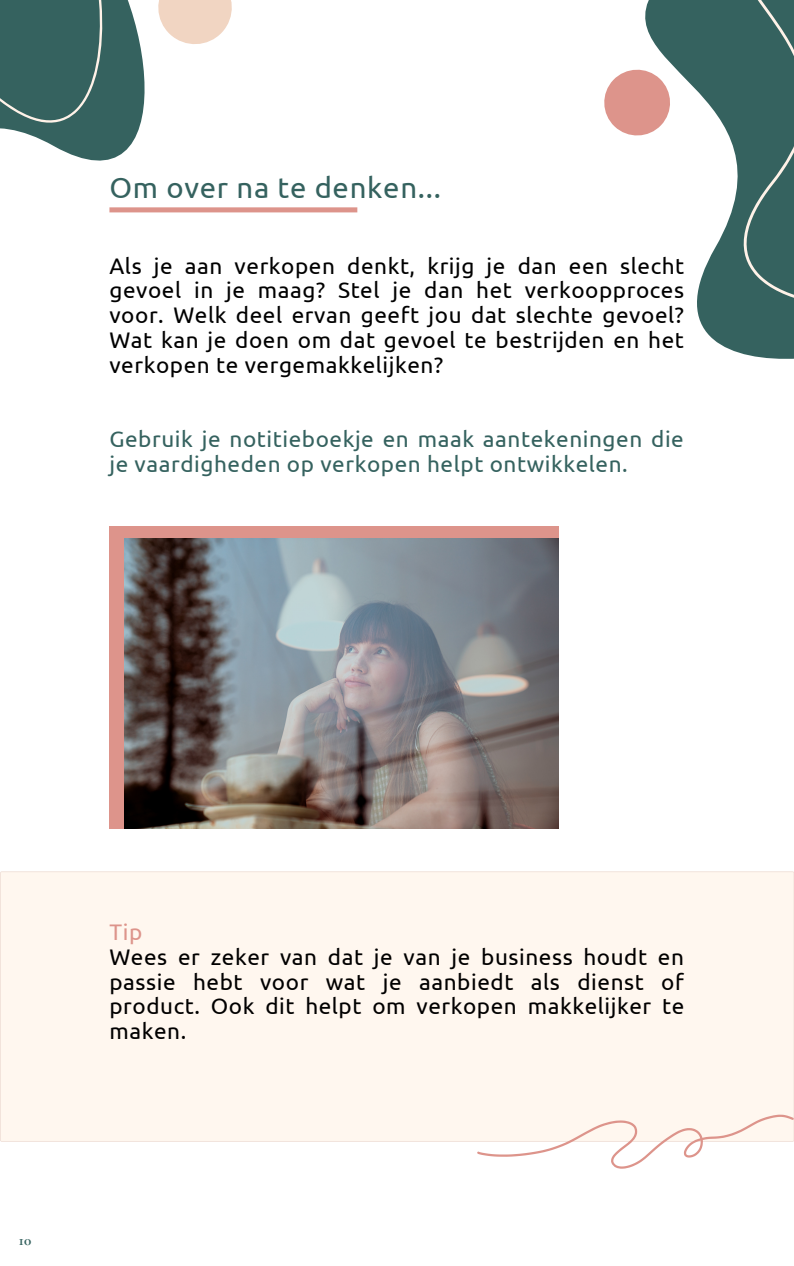
<style>
.page{position:relative;width:794px;height:1266px;background:#fff}
.page>*{position:absolute;margin:0;border:0;box-sizing:border-box;transform-origin:0 0}
.t1{font:29.25px "Ubuntu";letter-spacing:.025em;color:#35625f}
.t2{font:22.5px/24.8px "Ubuntu";letter-spacing:.025em;color:#000;text-align:justify}
.t3{font:22.5px/24.8px "Ubuntu";letter-spacing:.025em;color:#35625f}
.t4{font:22.5px "Ubuntu";color:#dd948b}
.t5{font:700 15.15px "Cormorant Garamond";color:#35625f}
</style>
<div class="page">
<div style="left:109px;top:207px;width:248px;height:5px;background:#dd948b"></div>
<svg style="left:0;top:0;width:190px;height:213px;fill:#35625f"></svg>
<svg style="left:143px;top:0;width:89px;height:59px"></svg>
<svg style="left:645px;top:0;width:148px;height:359px;fill:#35625f"></svg>
<svg style="left:604px;top:56px;width:79px;height:93px"></svg>
<div style="left:0;top:871px;width:793px;height:270px;background:#fff7ef"></div>
<div style="left:109px;top:526px;width:449px;height:302px;background:#dd948b"></div>
<img style="left:124px;top:538px;width:434px;height:290px">
<svg style="left:477px;top:1114px;width:316px;height:54px"></svg>
<h1 class="t1" style="left:109px;top:171px;width:333px">Om over na te denken...</h1>
<p class="t2" style="left:109px;top:253px;width:576px">Als je aan verkopen denkt, krijg je dan een slecht gevoel in je maag? Stel je dan het verkoopproces voor. Welk deel ervan geeft jou dat slechte gevoel?<br>Wat kan je doen om dat gevoel te bestrijden en het verkopen te vergemakkelijken?</p>
<p class="t3" style="left:109px;top:426px;width:575px">Gebruik je notitieboekje en maak aantekeningen die je vaardigheden op verkopen helpt ontwikkelen.</p>
<p class="t4" style="left:109px;top:919px;width:34px">Tip</p>
<p class="t2" style="left:109px;top:944px;width:576px">Wees er zeker van dat je van je business houdt en passie hebt voor wat je aanbiedt als dienst of product. Ook dit helpt om verkopen makkelijker te maken.</p>
<p class="t5" style="left:19px;top:1230px;width:14px">10</p>
</div>
